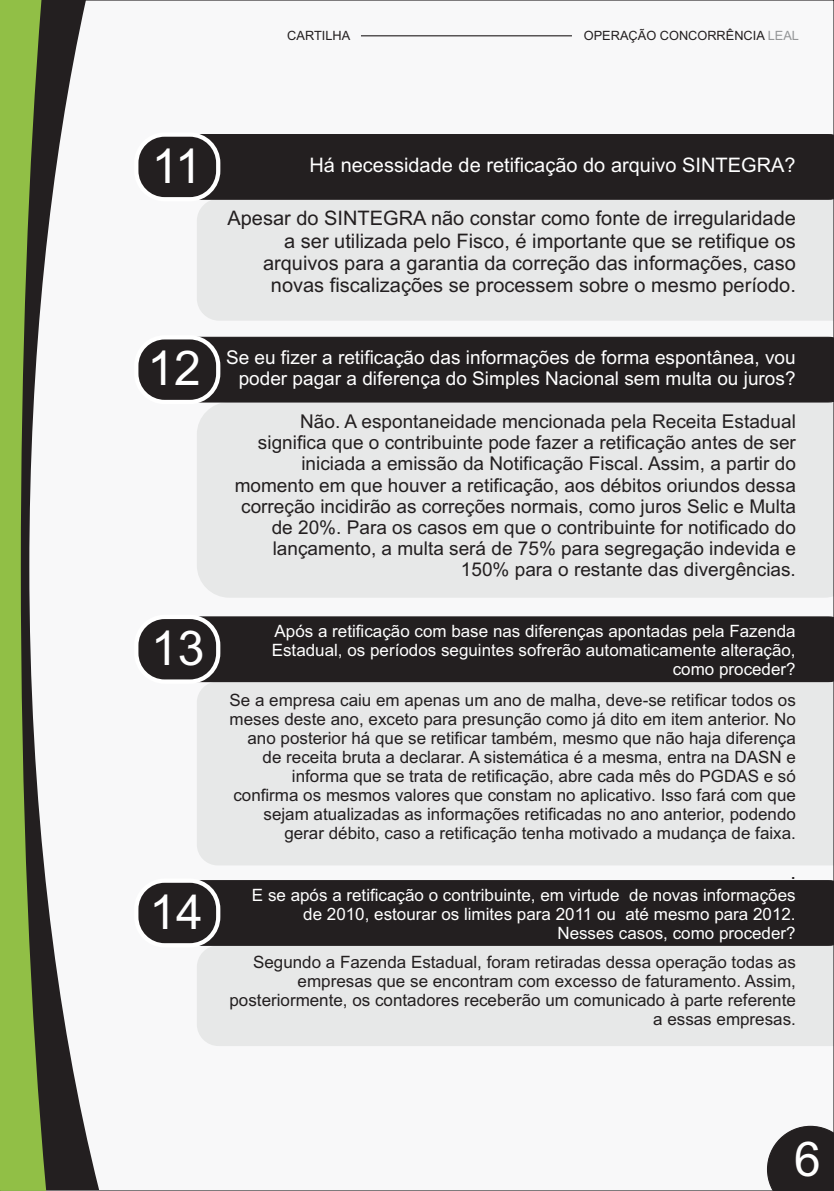
<style>
.page{position:relative;width:834px;height:1191px;background:#fff}
.page>*{position:absolute;margin:0;border:0;box-sizing:border-box;transform-origin:0 0}
.t1{font:48px "Arial";color:#fff}
.t2{font:20px/22.4px "Arial";color:#231f20;text-align:right}
.t3{font:20px "Arial";color:#fff}
.t4{font:19px/21.2px "Arial";color:#231f20;text-align:right}
.t5{font:19px/21.2px "Arial";color:#fff;text-align:right}
.t6{font:17px/19px "Arial";color:#231f20;text-align:right}
.t7{font:17px/19px "Arial";color:#fff;text-align:right}
.t8{font:12.8px "Arial";color:#231f20}
.s1{color:#949698}
</style>
<div class="page">
<div style="left:0;top:0;width:833px;height:1191px;background:#f8f8f9"></div>
<svg style="left:767px;top:1125px;width:64px;height:64px;background:#3e3a3b"></svg>
<div style="left:197px;top:200px;width:634px;height:121px;background:#e7e8e8"></div>
<div style="left:201px;top:134px;width:630px;height:66px;background:#231f20"></div>
<div style="left:134px;top:132px;width:86px;height:69px;background:#231f20;border:4px solid #fff;border-radius:28px"></div>
<div style="left:197px;top:402px;width:634px;height:195px;background:#e7e8e8"></div>
<div style="left:203px;top:337px;width:628px;height:65px;background:#231f20"></div>
<div style="left:134px;top:335px;width:86px;height:69px;background:#231f20;border:4px solid #fff;border-radius:28px"></div>
<div style="left:197px;top:682px;width:634px;height:183px;background:#e7e8e8"></div>
<div style="left:201px;top:616px;width:630px;height:66px;background:#231f20"></div>
<div style="left:134px;top:615px;width:86px;height:68px;background:#231f20;border:4px solid #fff;border-radius:28px"></div>
<div style="left:197px;top:946px;width:634px;height:100px;background:#e7e8e8"></div>
<div style="left:201px;top:880px;width:630px;height:66px;background:#231f20"></div>
<div style="left:134px;top:878px;width:86px;height:69px;background:#231f20;border:4px solid #fff;border-radius:28px"></div>
<hr style="left:361px;top:35px;width:211px;height:1px;background:#231f20">
<svg style="left:46px;top:0;width:53px;height:1190px"></svg>
<svg style="left:0;top:0;width:46px;height:1190px;background:#819d53"></svg>
<p class="t8" style="left:287px;top:31px;width:64px">CARTILHA</p>
<p class="t8" style="left:583px;top:31px;width:217px">OPERAÇÃO CONCORRÊNCIA <span class="s1">LEAL</span></p>
<h1 class="t1" style="left:152px;top:148px;width:51px">11</h1>
<p class="t3" style="left:309px;top:157px;width:487px">Há necessidade de retificação do arquivo SINTEGRA?</p>
<p class="t2" style="left:227px;top:209px;width:570px">Apesar do SINTEGRA não constar como fonte de irregularidade a ser utilizada pelo Fisco, é importante que se retifique os arquivos para a garantia da correção das informações, caso novas fiscalizações se processem sobre o mesmo período.</p>
<h1 class="t1" style="left:148px;top:349px;width:55px">12</h1>
<p class="t5" style="left:226px;top:348px;width:571px">Se eu fizer a retificação das informações de forma espontânea, vou poder pagar a diferença do Simples Nacional sem multa ou juros?</p>
<p class="t4" style="left:235px;top:412px;width:562px">Não. A espontaneidade mencionada pela Receita Estadual significa que o contribuinte pode fazer a retificação antes de ser iniciada a emissão da Notificação Fiscal. Assim, a partir do momento em que houver a retificação, aos débitos oriundos dessa correção incidirão as correções normais, como juros Selic e Multa de 20%. Para os casos em que o contribuinte for notificado do lançamento, a multa será de 75% para segregação indevida e 150% para o restante das divergências.</p>
<h1 class="t1" style="left:151px;top:629px;width:55px">13</h1>
<p class="t7" style="left:272px;top:623px;width:525px">Após a retificação com base nas diferenças apontadas pela Fazenda<br>Estadual, os períodos seguintes sofrerão automaticamente alteração, como proceder?</p>
<p class="t6" style="left:229px;top:691px;width:568px">Se a empresa caiu em apenas um ano de malha, deve-se retificar todos os meses deste ano, exceto para presunção como já dito em item anterior. No ano posterior há que se retificar também, mesmo que não haja diferença de receita bruta a declarar. A sistemática é a mesma, entra na DASN e informa que se trata de retificação, abre cada mês do PGDAS e só confirma os mesmos valores que constam no aplicativo. Isso fará com que sejam atualizadas as informações retificadas no ano anterior, podendo gerar débito, caso a retificação tenha motivado a mudança de faixa.</p>
<p class="t2" style="left:790px;top:863px;width:7px">.</p>
<h1 class="t1" style="left:149px;top:893px;width:55px">14</h1>
<p class="t7" style="left:252px;top:886px;width:545px">E se após a retificação o contribuinte, em virtude de novas informações de 2010, estourar os limites para 2011 ou até mesmo para 2012.<br>Nesses casos, como proceder?</p>
<p class="t6" style="left:229px;top:954px;width:568px">Segundo a Fazenda Estadual, foram retiradas dessa operação todas as empresas que se encontram com excesso de faturamento. Assim, posteriormente, os contadores receberão um comunicado à parte referente a essas empresas.</p>
<h1 class="t1" style="left:794px;top:1141px;width:28px">6</h1>
</div>
